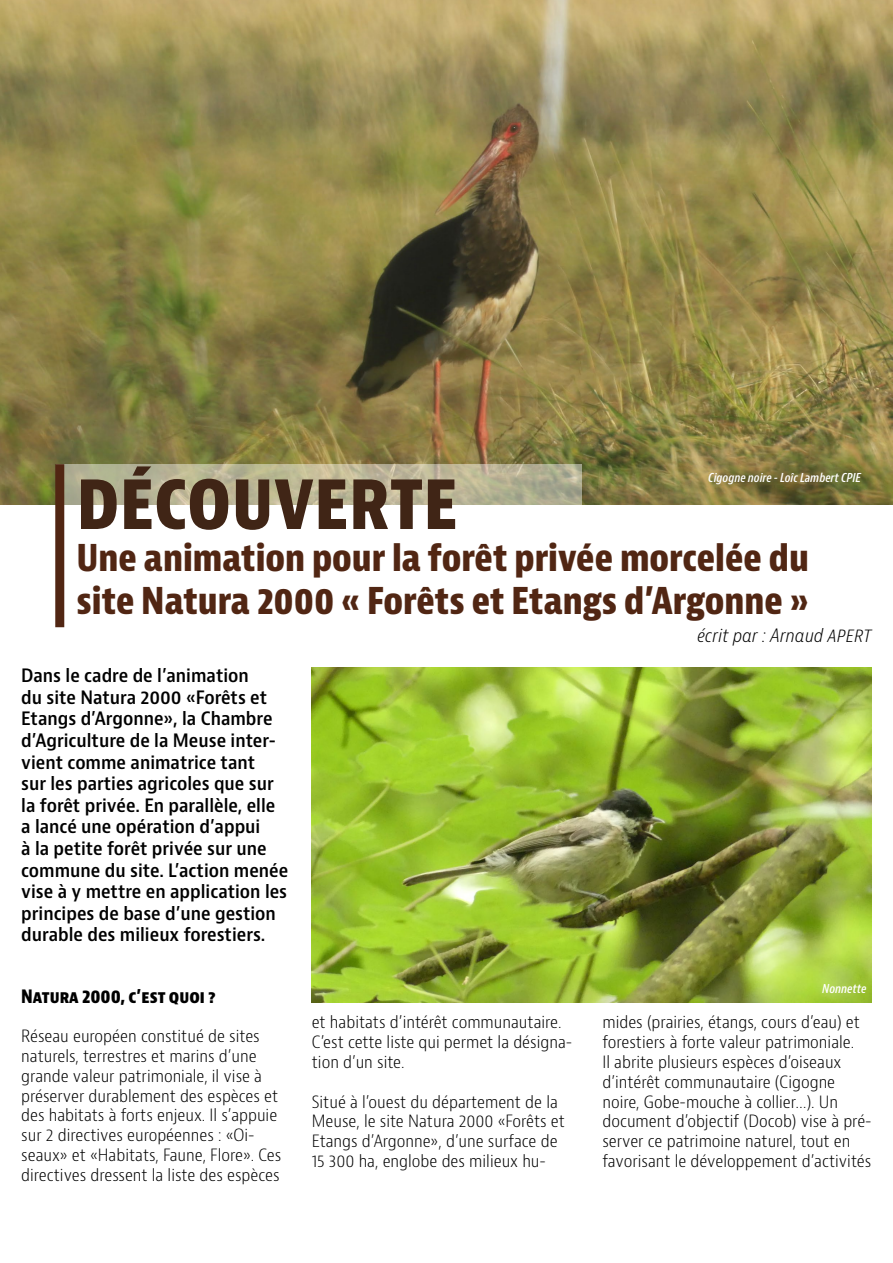
<style>
.page{position:relative;width:893px;height:1263px;background:#fff}
.page>*{position:absolute;margin:0;border:0;box-sizing:border-box;transform-origin:0 0}
.t1{font:700 condensed 72px "Bernina Sans";color:#402516}
.t2{font:700 condensed 36px/43.2px "Bernina Sans";color:#512613}
.t3{font:600 condensed 18px/21.6px "Bernino Sans";color:#000}
.t4{font:700 condensed 18px "Bernino Sans";color:#000}
.t5{font:italic 300 condensed 18px "Bernina Sans";color:#000}
.t6{font:300 condensed 16.5px/19.8px "Bernino Sans";color:#000}
.t7{font:italic 600 condensed 12px "Bernino Sans";color:#fff}
</style>
<div class="page">
<img style="left:0;top:0;width:893px;height:504px">
<svg style="left:64px;top:464px;width:517px;height:143px"></svg>
<div style="left:55px;top:464px;width:9px;height:163px;background:#512613"></div>
<img style="left:312px;top:668px;width:560px;height:334px">
<h1 class="t1" style="left:77px;top:459px;width:383px">DÉCOUVERTE</h1>
<p class="t7" style="left:708px;top:470px;width:154px">Cigogne noire - Loîc Lambert CPIE</p>
<h2 class="t2" style="left:77px;top:537px;width:734px">Une animation pour la forêt privée morcelée du site Natura 2000 « Forêts et Etangs d’Argonne »</h2>
<p class="t3" style="left:21px;top:665px;width:269px">Dans le cadre de l’animation<br>du site Natura 2000 «Forêts et<br>Etangs d’Argonne», la Chambre d’Agriculture de la Meuse inter&shy;vient comme animatrice tant<br>sur les parties agricoles que sur la forêt privée. En parallèle, elle a lancé une opération d’appui<br>à la petite forêt privée sur une commune du site. L’action menée vise à y mettre en application les principes de base d’une gestion durable des milieux forestiers.</p>
<p class="t4" style="left:21px;top:985px;width:196px">Natura 2000, c’est quoi ?</p>
<p class="t6" style="left:21px;top:1027px;width:262px">Réseau européen constitué de sites naturels, terrestres et marins d’une grande valeur patrimoniale, il vise à préserver durablement des espèces et des habitats à forts enjeux. Il s’appuie sur 2 directives européennes : «Oi&shy;seaux» et «Habitats, Faune, Flore». Ces directives dressent la liste des espèces</p>
<p class="t6" style="left:312px;top:1013px;width:262px">et habitats d’intérêt communautaire.<br>C’est cette liste qui permet la désigna&shy;tion d’un site.</p>
<p class="t6" style="left:312px;top:1092px;width:255px">Situé à l’ouest du département de la Meuse, le site Natura 2000 «Forêts et Etangs d’Argonne», d’une surface de 15 300 ha, englobe des milieux hu-</p>
<p class="t5" style="left:697px;top:624px;width:176px">écrit par : Arnaud APERT</p>
<p class="t7" style="left:822px;top:981px;width:46px">Nonnette</p>
<p class="t6" style="left:602px;top:1013px;width:271px">mides (prairies, étangs, cours d’eau) et forestiers à forte valeur patrimoniale.<br>Il abrite plusieurs espèces d’oiseaux d’intérêt communautaire (Cigogne noire, Gobe-mouche à collier…). Un document d’objectif (Docob) vise à pré&shy;server ce patrimoine naturel, tout en favorisant le développement d’activités</p>
</div>
